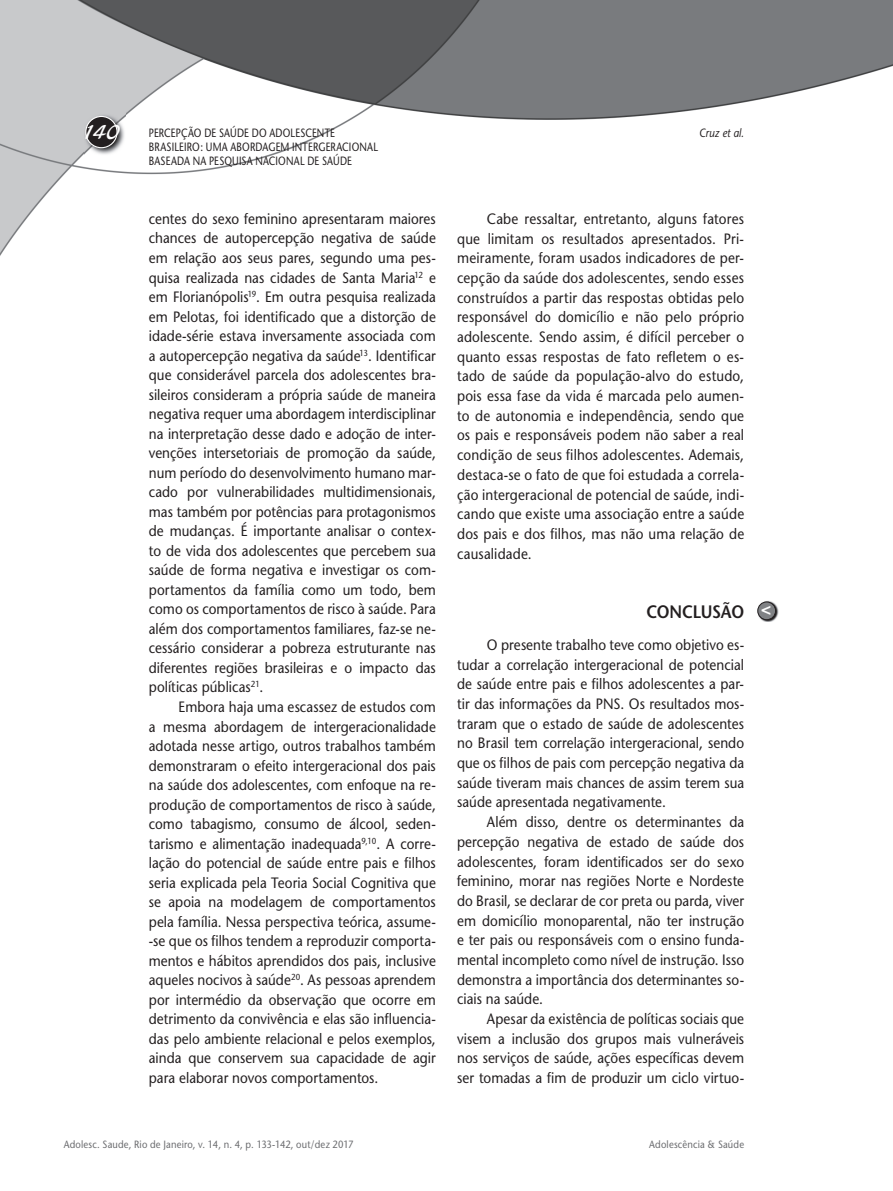
<style>
.page{position:relative;width:893px;height:1191px;background:#fff}
.page>*{position:absolute;margin:0;border:0;box-sizing:border-box;transform-origin:0 0}
.t1{font:21px "Blacklight D";color:#fff}
.t2{font:600 18px "Stone Sans";letter-spacing:-.02em;color:#231f20;scale:.9 1}
.t3{font:700 17.25px "Helvetica";color:#fff}
.t4{font:15px/19.5px "Stone Sans";letter-spacing:.005em;color:#231f20;text-align:justify;scale:.9 1}
.t5{font:12px/14.4px "Stone Sans";letter-spacing:.02em;color:#231f20;scale:.8 1}
.t6{font:italic 12px "Stone Sans";letter-spacing:.01em;color:#231f20;scale:.85 1}
.t7{font:10.5px "Stone Sans";letter-spacing:.02em;color:#6c6d70;scale:.9 1}
</style>
<div class="page">
<img style="left:0;top:0;width:893px;height:614px">
<img style="left:84px;top:114px;width:41px;height:42px">
<div style="left:86px;top:116px;width:31px;height:32px;background:#231f20;border-radius:50%"></div>
<div style="left:85px;top:116px;width:33px;height:32px;border:1px solid #fff;border-radius:50%"></div>
<img style="left:758px;top:600px;width:20px;height:22px">
<div style="left:758px;top:602px;width:17px;height:17px;background:#808285;border-radius:50%"></div>
<div style="left:757px;top:601px;width:19px;height:19px;border:1px solid #231f20;border-radius:50%"></div>
<h1 class="t1" style="left:83px;top:119px;width:39px">140</h1>
<p class="t5" style="left:149px;top:125px;width:234px">PERCEPÇÃO DE SAÚDE DO ADOLESCENTE</p>
<p class="t6" style="left:699px;top:125px;width:54px">Cruz et al.</p>
<p class="t5" style="left:149px;top:140px;width:288px">BRASILEIRO: UMA ABORDAGEM INTERGERACIONAL<br>BASEADA NA PESQUISA NACIONAL DE SAÚDE</p>
<p class="t4" style="left:149px;top:209px;width:320px">centes do sexo feminino apresentaram maiores chances de autopercepção negativa de saúde em relação aos seus pares, segundo uma pes&shy;quisa realizada nas cidades de Santa Maria<sup>12</sup> e em Florianópolis<sup>19</sup>. Em outra pesquisa realizada em Pelotas, foi identificado que a distorção de idade-série estava inversamente associada com a autopercepção negativa da saúde<sup>13</sup>. Identificar que considerável parcela dos adolescentes bra&shy;sileiros consideram a própria saúde de maneira negativa requer uma abordagem interdisciplinar na interpretação desse dado e adoção de inter&shy;venções intersetoriais de promoção da saúde, num período do desenvolvimento humano mar&shy;cado por vulnerabilidades multidimensionais, mas também por potências para protagonismos de mudanças. É importante analisar o contex&shy;to de vida dos adolescentes que percebem sua saúde de forma negativa e investigar os com&shy;portamentos da família como um todo, bem como os comportamentos de risco à saúde. Para além dos comportamentos familiares, faz-se ne&shy;cessário considerar a pobreza estruturante nas diferentes regiões brasileiras e o impacto das políticas públicas<sup>21</sup>.</p>
<p class="t4" style="left:149px;top:697px;width:320px;text-indent:30px">Embora haja uma escassez de estudos com a mesma abordagem de intergeracionalidade adotada nesse artigo, outros trabalhos também demonstraram o efeito intergeracional dos pais na saúde dos adolescentes, com enfoque na re&shy;produção de comportamentos de risco à saúde, como tabagismo, consumo de álcool, seden&shy;tarismo e alimentação inadequada<sup>9,10</sup>. A corre&shy;lação do potencial de saúde entre pais e filhos seria explicada pela Teoria Social Cognitiva que se apoia na modelagem de comportamentos pela família. Nessa perspectiva teórica, assume--se que os filhos tendem a reproduzir comporta&shy;mentos e hábitos aprendidos dos pais, inclusive aqueles nocivos à saúde<sup>20</sup>. As pessoas aprendem por intermédio da observação que ocorre em detrimento da convivência e elas são influencia&shy;das pelo ambiente relacional e pelos exemplos, ainda que conservem sua capacidade de agir para elaborar novos comportamentos.</p>
<p class="t4" style="left:457px;top:209px;width:320px;text-indent:30px">Cabe ressaltar, entretanto, alguns fatores que limitam os resultados apresentados. Pri&shy;meiramente, foram usados indicadores de per&shy;cepção da saúde dos adolescentes, sendo esses construídos a partir das respostas obtidas pelo responsável do domicílio e não pelo próprio adolescente. Sendo assim, é difícil perceber o quanto essas respostas de fato refletem o es&shy;tado de saúde da população-alvo do estudo, pois essa fase da vida é marcada pelo aumen&shy;to de autonomia e independência, sendo que os pais e responsáveis podem não saber a real condição de seus filhos adolescentes. Ademais, destaca-se o fato de que foi estudada a correla&shy;ção intergeracional de potencial de saúde, indi&shy;cando que existe uma associação entre a saúde dos pais e dos filhos, mas não uma relação de causalidade.</p>
<p class="t2" style="left:646px;top:600px;width:110px">CONCLUSÃO</p>
<p class="t4" style="left:457px;top:635px;width:320px;text-indent:30px">O presente trabalho teve como objetivo es&shy;tudar a correlação intergeracional de potencial de saúde entre pais e filhos adolescentes a par&shy;tir das informações da PNS. Os resultados mos&shy;traram que o estado de saúde de adolescentes no Brasil tem correlação intergeracional, sendo que os filhos de pais com percepção negativa da saúde tiveram mais chances de assim terem sua saúde apresentada negativamente.</p>
<p class="t4" style="left:457px;top:812px;width:320px;text-indent:30px">Além disso, dentre os determinantes da percepção negativa de estado de saúde dos adolescentes, foram identificados ser do sexo feminino, morar nas regiões Norte e Nordeste do Brasil, se declarar de cor preta ou parda, viver em domicílio monoparental, não ter instrução e ter pais ou responsáveis com o ensino funda&shy;mental incompleto como nível de instrução. Isso demonstra a importância dos determinantes so&shy;ciais na saúde.</p>
<p class="t4" style="left:457px;top:1009px;width:320px;text-indent:30px">Apesar da existência de políticas sociais que visem a inclusão dos grupos mais vulneráveis nos serviços de saúde , ações específicas devem ser tomadas a fim de produzir um ciclo virtuo-</p>
<p class="t3" style="left:771px;top:623px;width:12px;rotate:-180deg">&gt;</p>
<p class="t7" style="left:64px;top:1137px;width:323px">Adolesc. Saude, Rio de Janeiro, v. 14, n. 4, p. 133-142, out/dez 2017</p>
<p class="t7" style="left:649px;top:1137px;width:107px">Adolescência &amp; Saúde</p>
</div>
